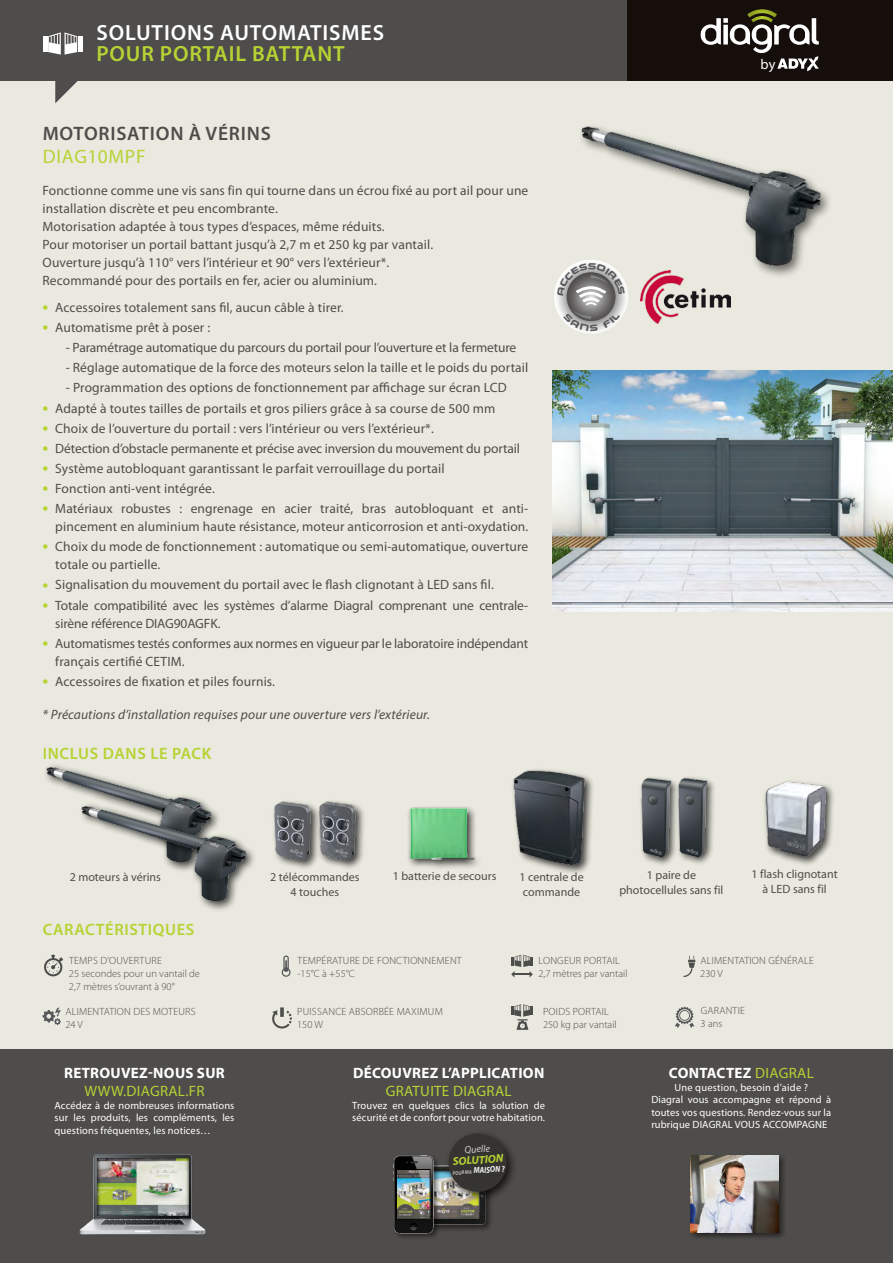
<style>
.page{position:relative;width:893px;height:1263px;background:#fff}
.page>*{position:absolute;margin:0;border:0;box-sizing:border-box;transform-origin:0 0}
.t1{font:600 22.05px "Myriad Pro";letter-spacing:.04em;color:#fff}
.t2{font:600 22.05px "Myriad Pro";letter-spacing:.04em;color:#b7d233}
.t3{font:600 19.5px "Myriad Pro";letter-spacing:.04em;color:#4f4d4b}
.t4{font:19.5px "Myriad Pro";letter-spacing:.035em;color:#b7d233}
.t5{font:600 16.5px "Myriad Pro";letter-spacing:.04em;color:#b7d233}
.t6{font:700 15px "Myriad Pro";letter-spacing:.02em;color:#fff}
.t7{font:15px "Myriad Pro";letter-spacing:.02em;color:#b7d233}
.t8{font:14.25px "Myriad Pro";color:#fff}
.t9{font:13.5px/18px "Myriad Pro";letter-spacing:.01em;color:#4f4d4b}
.t10{font:13.5px/18px "Myriad Pro";letter-spacing:-.01em;color:#4f4d4b}
.t11{font:italic 13.5px "Myriad Pro";letter-spacing:.01em;color:#4f4d4b}
.t12{font:12px/14.4px "Myriad Pro";color:#4f4d4b;text-align:center}
.t13{font:italic 700 11.25px "Myriad Pro";color:#b7d233}
.t14{font:10.5px/12.6px "Myriad Pro";letter-spacing:.01em;color:#fff;text-align:justify}
.t15{font:300 10.5px/12.8px "Myriad Pro";letter-spacing:.02em;color:#4f4d4b}
.t16{font:300 10.5px/12.8px "Myriad Pro";color:#4f4d4b}
.t17{font:italic 9.9px "Myriad Pro";color:#cfcfd0}
.t18{font:italic 700 8.55px "Myriad Pro";color:#f1f2f2;scale:.87 1}
.s1{font-size:21px;color:#b7d233}
.s2{font-size:5.4px;color:#bbbabc}
.s3{font-weight:400;color:#b7d233}
</style>
<div class="page">
<div style="left:0;top:0;width:893px;height:1055px;background:#eae9df"></div>
<div style="left:0;top:1049px;width:893px;height:214px;background:#4f4d4b"></div>
<div style="left:0;top:0;width:880px;height:81px;background:#4f4d4b"></div>
<div style="left:627px;top:0;width:266px;height:81px;background:#150e0b"></div>
<img style="left:79px;top:1216px;width:127px;height:19px">
<div style="left:84px;top:1146px;width:117px;height:70px;background:#000;opacity:.75"></div>
<div style="left:408px;top:1164px;width:85px;height:68px;background:#000;opacity:.5"></div>
<img style="left:443px;top:1219px;width:42px;height:6px">
<div style="left:405px;top:1162px;width:84px;height:57px;background:#000;opacity:.75"></div>
<div style="left:392px;top:1153px;width:48px;height:87px;background:#4b4947"></div>
<img style="left:393px;top:1155px;width:50px;height:82px">
<img style="left:398px;top:1171px;width:30px;height:46px">
<div style="left:396px;top:1169px;width:34px;height:50px;border:1px solid #000"></div>
<div style="left:443px;top:1129px;width:75px;height:74px;background:#000;opacity:.75"></div>
<svg style="left:447px;top:1132px;width:61px;height:61px"></svg>
<div style="left:689px;top:1153px;width:98px;height:86px;background:#000;opacity:.5"></div>
<img style="left:690px;top:1155px;width:89px;height:77px">
<svg style="left:55px;top:81px;width:23px;height:22px"></svg>
<svg style="left:701px;top:9px;width:118px;height:62px"></svg>
<hr style="left:43px;top:36px;width:4px;height:16px;background:#fff">
<div style="left:78px;top:36px;width:5px;height:16px;background:#fff"></div>
<svg style="left:48px;top:32px;width:29px;height:23px"></svg>
<img style="left:581px;top:126px;width:249px;height:148px">
<img style="left:552px;top:371px;width:341px;height:240px">
<img style="left:640px;top:271px;width:90px;height:52px">
<div style="left:762px;top:779px;width:74px;height:87px;background:#000;opacity:.75"></div>
<img style="left:763px;top:779px;width:65px;height:81px">
<div style="left:406px;top:804px;width:77px;height:66px;background:#000;opacity:.75"></div>
<img style="left:406px;top:805px;width:74px;height:60px">
<div style="left:315px;top:798px;width:51px;height:72px;background:#000;opacity:.75"></div>
<img style="left:321px;top:799px;width:38px;height:65px">
<div style="left:510px;top:767px;width:85px;height:108px;background:#000;opacity:.75"></div>
<img style="left:510px;top:768px;width:80px;height:101px">
<div style="left:638px;top:775px;width:42px;height:92px;background:#000;opacity:.75"></div>
<img style="left:638px;top:776px;width:37px;height:86px">
<div style="left:675px;top:775px;width:42px;height:91px;background:#000;opacity:.75"></div>
<div style="left:271px;top:798px;width:50px;height:72px;background:#000;opacity:.75"></div>
<img style="left:272px;top:799px;width:41px;height:65px">
<svg style="left:272px;top:1007px;width:20px;height:21px"></svg>
<svg style="left:511px;top:955px;width:22px;height:22px"></svg>
<svg style="left:511px;top:1004px;width:22px;height:26px"></svg>
<svg style="left:282px;top:955px;width:8px;height:22px"></svg>
<svg style="left:683px;top:956px;width:12px;height:21px"></svg>
<svg style="left:44px;top:955px;width:19px;height:21px"></svg>
<svg style="left:43px;top:1007px;width:18px;height:18px"></svg>
<svg style="left:675px;top:1006px;width:19px;height:22px"></svg>
<img style="left:45px;top:765px;width:147px;height:32px">
<div style="left:77px;top:801px;width:180px;height:111px;background:#000;opacity:.75"></div>
<img style="left:78px;top:797px;width:194px;height:110px">
<svg style="left:554px;top:260px;width:74px;height:74px"></svg>
<h1 class="t1" style="left:96px;top:19px;width:289px">SOLUTIONS AUTOMATISMES</h1>
<h1 class="t2" style="left:96px;top:40px;width:250px">POUR PORTAIL BATTANT</h1>
<h2 class="t3" style="left:43px;top:121px;width:230px">MOTORISATION À VÉRINS</h2>
<h2 class="t4" style="left:43px;top:145px;width:104px">DIAG10MPF</h2>
<p class="t9" style="left:43px;top:182px;width:487px">Fonctionne comme une vis sans fin qui tourne dans un écrou fixé au port ail pour une installation discrète et peu encombrante.<br>Motorisation adaptée à tous types d’espaces, même réduits.<br>Pour motoriser un portail battant jusqu’à 2,7 m et 250 kg par vantail.<br>Ouverture jusqu’à 110° vers l’intérieur et 90° vers l’extérieur*.<br>Recommandé pour des portails en fer, acier ou aluminium.</p>
<p class="t9" style="left:43px;top:298px;width:303px"><span class="s1">•</span> Accessoires totalement sans fil, aucun câble à tirer.</p>
<p class="t9" style="left:43px;top:318px;width:169px"><span class="s1">•</span> Automatisme prêt à poser :</p>
<p class="t10" style="left:66px;top:338px;width:452px">- Paramétrage automatique du parcours du portail pour l’ouverture et la fermeture</p>
<p class="t9" style="left:66px;top:359px;width:464px">- Réglage automatique de la force des moteurs selon la taille et le poids du portail</p>
<p class="t9" style="left:66px;top:379px;width:442px">- Programmation des options de fonctionnement par affichage sur écran LCD</p>
<p class="t9" style="left:43px;top:399px;width:454px"><span class="s1">•</span> Adapté à toutes tailles de portails et gros piliers grâce à sa course de 500 mm</p>
<p class="t9" style="left:43px;top:419px;width:393px"><span class="s1">•</span> Choix de l’ouverture du portail : vers l’intérieur ou vers l’extérieur*.</p>
<p class="t10" style="left:43px;top:439px;width:479px"><span class="s1">•</span> Détection d’obstacle permanente et précise avec inversion du mouvement du portail</p>
<p class="t9" style="left:43px;top:459px;width:404px"><span class="s1">•</span> Système autobloquant garantissant le parfait verrouillage du portail</p>
<p class="t9" style="left:43px;top:479px;width:174px"><span class="s1">•</span> Fonction anti-vent intégrée.</p>
<p class="t9" style="left:43px;top:499px;width:487px;text-align:right"><span class="s1">•</span> Matériaux robustes : engrenage en acier traité, bras autobloquant et anti&shy;pincement en aluminium haute résistance, moteur anticorrosion et anti-oxydation.</p>
<p class="t9" style="left:55px;top:538px;width:475px;text-indent:-13px"><span class="s1">•</span> Choix du mode de fonctionnement : automatique ou semi-automatique, ouverture totale ou partielle.</p>
<p class="t9" style="left:43px;top:576px;width:453px"><span class="s1">•</span> Signalisation du mouvement du portail avec le flash clignotant à LED sans fil.</p>
<p class="t10" style="left:55px;top:596px;width:475px;text-indent:-13px"><span class="s1">•</span> Totale compatibilité avec les systèmes d’alarme Diagral comprenant une centrale&shy;sirène référence DIAG90AGFK.</p>
<p class="t10" style="left:55px;top:634px;width:475px;text-indent:-13px"><span class="s1">•</span> Automatismes testés conformes aux normes en vigueur par le laboratoire indépendant français certifié CETIM.</p>
<p class="t9" style="left:43px;top:672px;width:234px"><span class="s1">•</span> Accessoires de fixation et piles fournis.</p>
<p class="t11" style="left:43px;top:706px;width:389px">* Précautions d’installation requises pour une ouverture vers l’extérieur.</p>
<p class="t5" style="left:43px;top:743px;width:170px">INCLUS DANS LE PACK</p>
<p class="t8" style="left:761px;top:55px;width:16px">by</p>
<p class="t12" style="left:70px;top:869px;width:93px">2 moteurs à vérins</p>
<p class="t5" style="left:43px;top:918px;width:153px">CARACTÉRISTIQUES</p>
<p class="t12" style="left:270px;top:870px;width:91px">2 télécommandes<br>4 touches</p>
<p class="t12" style="left:519px;top:870px;width:66px">1 centrale de commande</p>
<p class="t12" style="left:752px;top:867px;width:88px">1 flash clignotant à LED sans fil</p>
<p class="t12" style="left:619px;top:868px;width:105px">1 paire de photocellules sans fil</p>
<p class="t12" style="left:393px;top:869px;width:105px">1 batterie de secours</p>
<p class="t15" style="left:297px;top:954px;width:166px">TEMPÉRATURE DE FONCTIONNEMENT -15°C à +55°C</p>
<p class="t15" style="left:700px;top:955px;width:115px">ALIMENTATION GÉNÉRALE<br>230 V</p>
<p class="t16" style="left:69px;top:954px;width:133px">TEMPS D’OUVERTURE<br>25 secondes pour un vantail de<br>2,7 mètres s’ouvrant à 90°</p>
<p class="t16" style="left:538px;top:954px;width:91px">LONGEUR PORTAIL<br>2,7 mètres par vantail</p>
<p class="t16" style="left:543px;top:1005px;width:75px">POIDS PORTAIL<br>250 kg par vantail</p>
<p class="t15" style="left:297px;top:1006px;width:147px">PUISSANCE ABSORBÉE MAXIMUM<br>150 W</p>
<p class="t15" style="left:65px;top:1005px;width:132px">ALIMENTATION DES MOTEURS<br>24 V</p>
<p class="t15" style="left:701px;top:1004px;width:46px">GARANTIE<br>3 ans</p>
<p class="t6" style="left:64px;top:1063px;width:162px">RETROUVEZ-NOUS SUR</p>
<p class="t7" style="left:85px;top:1082px;width:121px">WWW.DIAGRAL.FR</p>
<p class="t14" style="left:55px;top:1098px;width:181px">Accédez à de nombreuses informations sur les produits, les compléments, les questions fréquentes, les notices…</p>
<p class="t6" style="left:353px;top:1063px;width:193px">DÉCOUVREZ L’APPLICATION</p>
<p class="t7" style="left:386px;top:1082px;width:127px">GRATUITE DIAGRAL</p>
<p class="t14" style="left:352px;top:1098px;width:194px">Trouvez en quelques clics la solution de sécurité et de confort pour votre habitation.</p>
<p class="t17" style="left:464px;top:1144px;width:27px;rotate:-4deg">Quelle</p>
<p class="t13" style="left:452px;top:1154px;width:52px;rotate:-4deg">SOLUTION</p>
<p class="t18" style="left:452px;top:1166px;width:62px;rotate:-4deg"><span class="s2">POUR MA</span> MAISON ?</p>
<p class="t6" style="left:669px;top:1063px;width:146px">CONTACTEZ <span class="s3">DIAGRAL</span></p>
<p class="t14" style="left:651px;top:1080px;width:181px;text-align:center">Une question, besoin d’aide ?<br>Diagral vous accompagne et répond à toutes vos questions. Rendez-vous sur la rubrique DIAGRAL VOUS ACCOMPAGNE</p>
</div>
